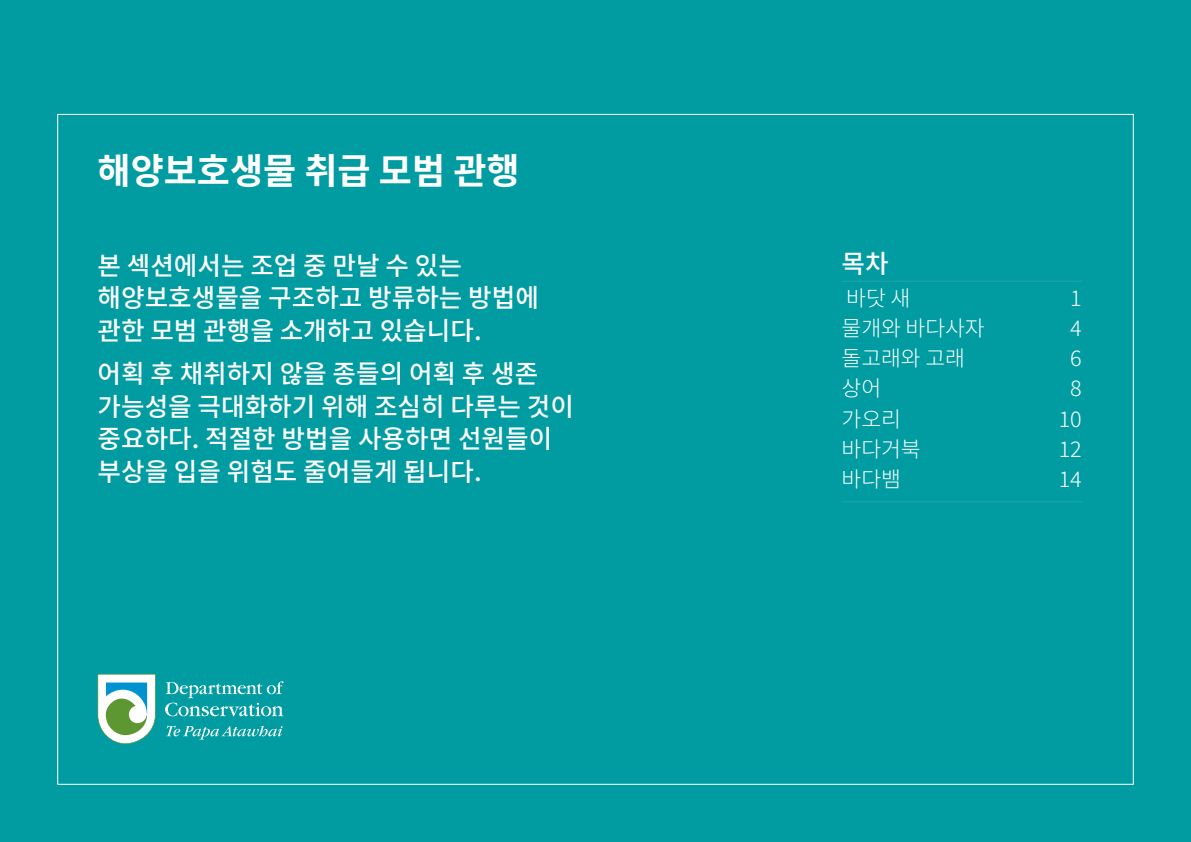
<style>
.page{position:relative;width:1191px;height:842px;background:#009ca1}
.page>*{position:absolute;margin:0;border:0;box-sizing:border-box;transform-origin:0 0}
.t1{font:700 36px "Source Han Sans TC";color:#fff}
.t2{font:500 25.6px/32.4px "Source Han Sans TC";color:#fff}
.t3{font:300 21.6px "Source Han Sans TC";letter-spacing:-.005em;color:#fff}
</style>
<div class="page">
<hr style="left:841px;top:281px;width:241px;height:1px;background:#22a4a9">
<hr style="left:841px;top:501px;width:241px;height:1px;background:#22a4a9">
<svg style="left:98px;top:674px;width:58px;height:70px;background:#a0cfbd"></svg>
<svg style="left:166px;top:725px;width:116px;height:15px"></svg>
<svg style="left:165px;top:681px;width:118px;height:35px"></svg>
<p class="t1" style="left:98px;top:150px;width:423px">해양보호생물 취급 모범 관행</p>
<p class="t2" style="left:98px;top:250px;width:443px">본 섹션에서는 조업 중 만날 수 있는 해양보호생물을 구조하고 방류하는 방법에 관한 모범 관행을 소개하고 있습니다.</p>
<p class="t2" style="left:98px;top:358px;width:478px">어획 후 채취하지 않을 종들의 어획 후 생존 가능성을 극대화하기 위해 조심히 다루는 것이 중요하다. 적절한 방법을 사용하면 선원들이 부상을 입을 위험도 줄어들게 됩니다.</p>
<p class="t2" style="left:841px;top:248px;width:49px">목차</p>
<p class="t3" style="left:846px;top:285px;width:66px">바닷 새</p>
<p class="t3" style="left:1070px;top:285px;width:13px">1</p>
<p class="t3" style="left:841px;top:316px;width:145px">물개와 바다사자</p>
<p class="t3" style="left:1070px;top:316px;width:13px">4</p>
<p class="t3" style="left:841px;top:346px;width:125px">돌고래와 고래</p>
<p class="t3" style="left:1070px;top:346px;width:13px">6</p>
<p class="t3" style="left:841px;top:376px;width:41px">상어</p>
<p class="t3" style="left:1070px;top:376px;width:13px">8</p>
<p class="t3" style="left:841px;top:407px;width:61px">가오리</p>
<p class="t3" style="left:1058px;top:407px;width:25px">10</p>
<p class="t3" style="left:841px;top:437px;width:81px">바다거북</p>
<p class="t3" style="left:1058px;top:437px;width:25px">12</p>
<p class="t3" style="left:841px;top:467px;width:61px">바다뱀</p>
<p class="t3" style="left:1058px;top:467px;width:25px">14</p>
</div>
